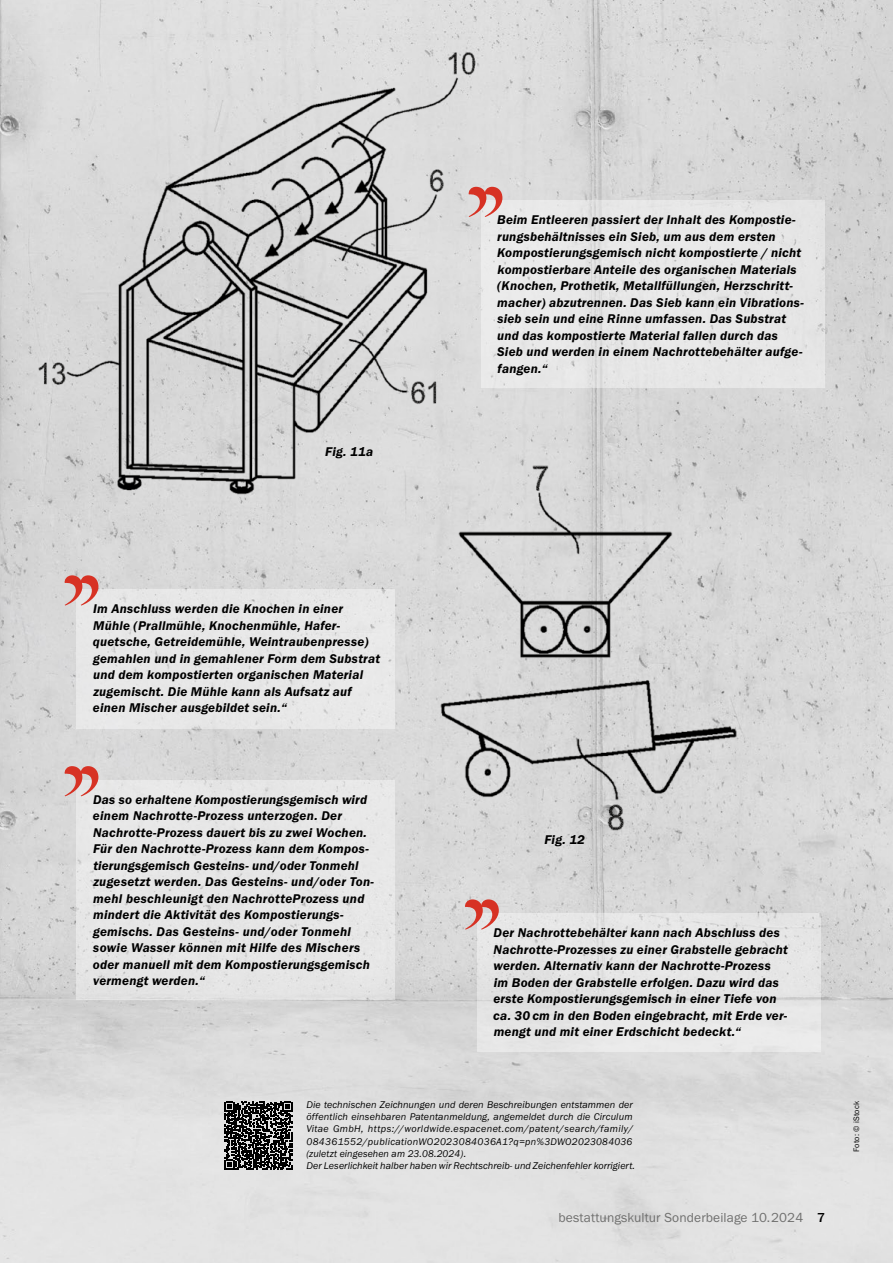
<style>
.page{position:relative;width:893px;height:1263px;background:#fff}
.page>*{position:absolute;margin:0;border:0;box-sizing:border-box;transform-origin:0 0}
.t1{font:13.5px "Franklin Gothic URW Boo";letter-spacing:.01em;color:#6f6f6e}
.t2{font:13.2px/16.5px "Franklin Gothic URW Dem Ita";letter-spacing:.015em;color:#000}
.t3{font:10.2px/12.3px "Franklin Gothic URW Boo Ita";letter-spacing:.015em;color:#000}
.t4{font:8.25px "Franklin Gothic URW Boo";letter-spacing:.01em;color:#000}
.s1{font-family:"Franklin Gothic URW";font-weight:500;color:#000}
</style>
<div class="page">
<img style="left:0;top:0;width:893px;height:1263px">
<img style="left:23px;top:35px;width:488px;height:467px">
<img style="left:419px;top:452px;width:339px;height:388px">
<div style="left:77px;top:589px;width:318px;height:140px;background:#e8e8e8"></div>
<svg style="left:64px;top:575px;width:34px;height:30px"></svg>
<div style="left:77px;top:780px;width:318px;height:220px;background:#e6e6e6"></div>
<svg style="left:64px;top:766px;width:34px;height:30px"></svg>
<div style="left:481px;top:200px;width:344px;height:188px;background:#e7e7e7"></div>
<svg style="left:468px;top:187px;width:34px;height:30px"></svg>
<div style="left:478px;top:913px;width:343px;height:139px;background:#e5e5e5"></div>
<svg style="left:464px;top:899px;width:35px;height:30px"></svg>
<svg style="left:225px;top:1102px;width:67px;height:67px;background:#434343"></svg>
<p class="t2" style="left:325px;top:442px;width:49px">Fig. 11a</p>
<p class="t2" style="left:497px;top:211px;width:308px">Beim Entleeren passiert der Inhalt des Kompostie&shy;rungsbehältnisses ein Sieb, um aus dem ersten Kompostierungsgemisch nicht kompostierte / nicht kompostierbare Anteile des organischen Materials (Knochen, Prothetik, Metallfüllungen, Herzschritt&shy;macher) abzutrennen. Das Sieb kann ein Vibrations&shy;sieb sein und eine Rinne umfassen. Das Substrat und das kompostierte Material fallen durch das Sieb und werden in einem Nachrottebehälter aufge&shy;fangen.“</p>
<p class="t2" style="left:93px;top:600px;width:289px">Im Anschluss werden die Knochen in einer Mühle (Prallmühle, Knochenmühle, Hafer&shy;quetsche, Getreidemühle, Weintraubenpresse) gemahlen und in gemahlener Form dem Substrat und dem kompostierten organischen Material zugemischt. Die Mühle kann als Aufsatz auf einen Mischer ausgebildet sein.“</p>
<p class="t2" style="left:93px;top:791px;width:282px">Das so erhaltene Kompostierungsgemisch wird einem Nachrotte-Prozess unterzogen. Der Nachrotte-Prozess dauert bis zu zwei Wochen.<br>Für den Nachrotte-Prozess kann dem Kompos&shy;tierungsgemisch Gesteins- und/oder Tonmehl zugesetzt werden. Das Gesteins- und/oder Ton&shy;mehl beschleunigt den NachrotteProzess und mindert die Aktivität des Kompostierungs&shy;gemischs. Das Gesteins- und/oder Tonmehl sowie Wasser können mit Hilfe des Mischers oder manuell mit dem Kompostierungsgemisch vermengt werden.“</p>
<p class="t2" style="left:544px;top:831px;width:42px">Fig. 12</p>
<p class="t2" style="left:493px;top:924px;width:296px">Der Nachrottebehälter kann nach Abschluss des Nachrotte-Prozesses zu einer Grabstelle gebracht werden. Alternativ kann der Nachrotte-Prozess im Boden der Grabstelle erfolgen. Dazu wird das erste Kompostierungsgemisch in einer Tiefe von ca. 30 cm in den Boden eingebracht, mit Erde ver&shy;mengt und mit einer Erdschicht bedeckt.“</p>
<p class="t3" style="left:306px;top:1098px;width:330px">Die technischen Zeichnungen und deren Beschreibungen entstammen der öffentlich einsehbaren Patentanmeldung, angemeldet durch die Circulum Vitae GmbH, https://worldwide.espacenet.com/patent/search/family/ 084361552/publicationWO2023084036A1?q=pn%3DWO2023084036 (zuletzt eingesehen am 23.08.2024).<br>Der Leserlichkeit halber haben wir Rechtschreib- und Zeichenfehler korrigiert.</p>
<p class="t1" style="left:558px;top:1209px;width:268px">bestattungskultur Sonderbeilage 10.2024 <span class="s1">7</span></p>
<p class="t4" style="left:851px;top:1152px;width:52px;rotate:-90deg">Foto: © iStock</p>
</div>
